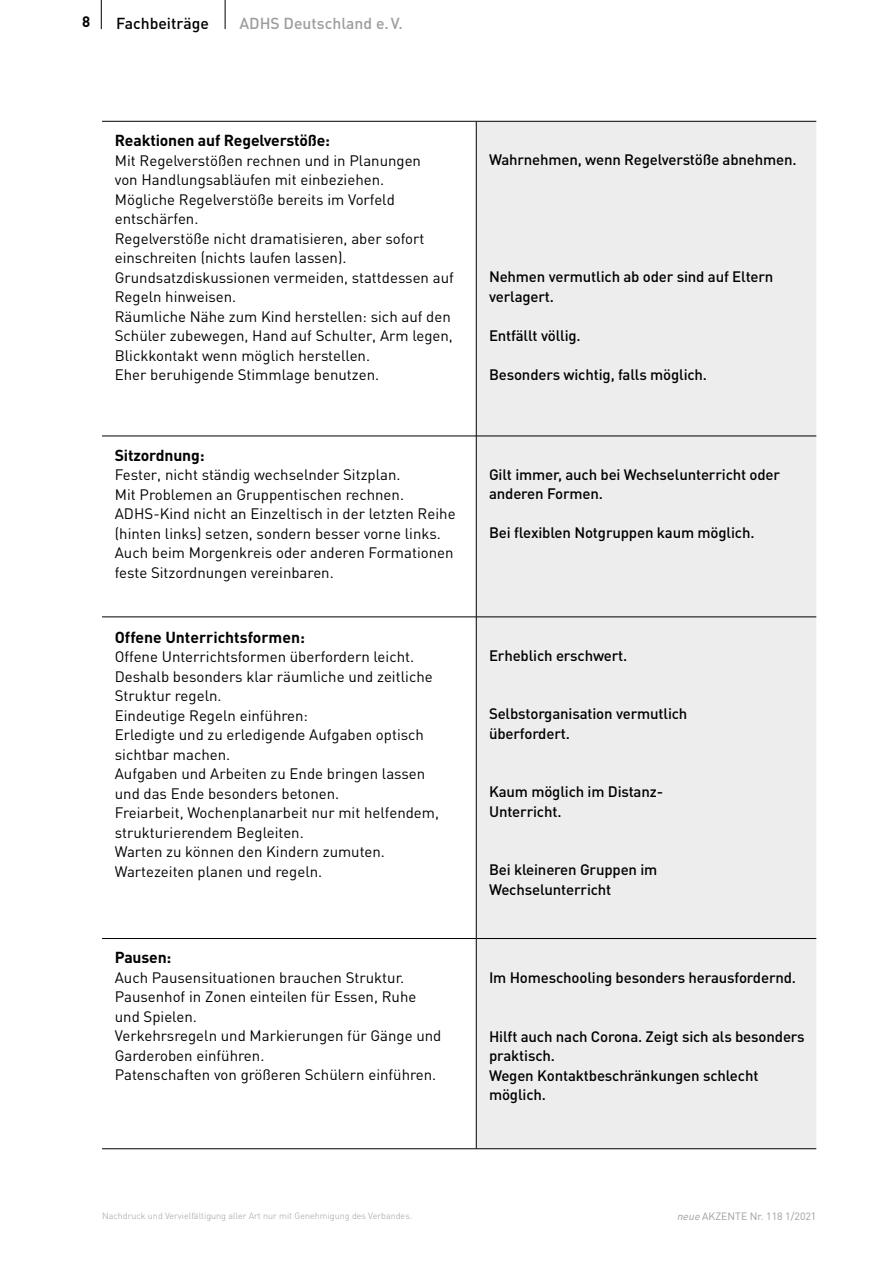
<style>
.page{position:relative;width:893px;height:1263px;background:#fff}
.page>*{position:absolute;margin:0;border:0;box-sizing:border-box;transform-origin:0 0}
.t1{font:700 15.75px "DIN Pro";letter-spacing:-.01em;color:#000}
.t2{font:700 15.75px "DIN";color:#000}
.t3{font:500 15.75px "DIN";color:#9d9d9c}
.t4{font:500 15.75px "DIN";color:#000}
.t5{font:15px/19.5px "DIN";color:#000}
.t6{font:500 15px/19.5px "DIN Pro";letter-spacing:-.01em;color:#000}
.t7{font:500 15px/19.5px "DIN";letter-spacing:-.01em;color:#000}
.t8{font:700 15px "DIN Pro";color:#000}
.t9{font:10.5px "DIN Pro";color:#9d9d9c}
.t10{font:300 9px "DIN Pro";color:#9d9d9c}
.s1{font-style:italic}
</style>
<div class="page">
<svg style="left:225px;top:0;width:1px;height:29px"></svg>
<svg style="left:101px;top:0;width:1px;height:29px"></svg>
<div style="left:477px;top:122px;width:339px;height:1026px;background:#ededed"></div>
<hr style="left:102px;top:121px;width:374px;height:1px;background:#000">
<hr style="left:476px;top:121px;width:340px;height:1px;background:#000">
<hr style="left:102px;top:436px;width:374px;height:1px;background:#000">
<hr style="left:476px;top:436px;width:340px;height:1px;background:#000">
<hr style="left:102px;top:617px;width:374px;height:1px;background:#000">
<hr style="left:476px;top:617px;width:340px;height:1px;background:#000">
<hr style="left:102px;top:938px;width:374px;height:1px;background:#000">
<hr style="left:476px;top:938px;width:340px;height:1px;background:#000">
<hr style="left:102px;top:1148px;width:374px;height:1px;background:#000">
<hr style="left:476px;top:1148px;width:340px;height:1px;background:#000">
<hr style="left:476px;top:121px;width:1px;height:315px;background:#000">
<hr style="left:476px;top:436px;width:1px;height:181px;background:#000">
<hr style="left:476px;top:617px;width:1px;height:321px;background:#000">
<hr style="left:476px;top:938px;width:1px;height:210px;background:#000">
<p class="t8" style="left:82px;top:11px;width:10px">8</p>
<p class="t4" style="left:116px;top:13px;width:94px">Fachbeiträge</p>
<p class="t3" style="left:239px;top:13px;width:165px">ADHS Deutschland e.V.</p>
<p class="t1" style="left:115px;top:130px;width:217px">Reaktionen auf Regelverstöße:</p>
<p class="t5" style="left:115px;top:150px;width:341px">Mit Regelverstößen rechnen und in Planungen<br>von Handlungsabläufen mit einbeziehen.<br>Mögliche Regelverstöße bereits im Vorfeld entschärfen.<br>Regelverstöße nicht dramatisieren, aber sofort einschreiten (nichts laufen lassen).<br>Grundsatzdiskussionen vermeiden, stattdessen auf Regeln hinweisen.<br>Räumliche Nähe zum Kind herstellen: sich auf den Schüler zubewegen, Hand auf Schulter, Arm legen, Blickkontakt wenn möglich herstellen.<br>Eher beruhigende Stimmlage benutzen.</p>
<p class="t6" style="left:489px;top:149px;width:309px">Wahrnehmen, wenn Regelverstöße abnehmen.</p>
<p class="t6" style="left:489px;top:266px;width:286px">Nehmen vermutlich ab oder sind auf Eltern verlagert.</p>
<p class="t6" style="left:489px;top:325px;width:93px">Entfällt völlig.</p>
<p class="t6" style="left:489px;top:364px;width:220px">Besonders wichtig, falls möglich.</p>
<p class="t1" style="left:115px;top:444px;width:91px">Sitzordnung:</p>
<p class="t5" style="left:115px;top:465px;width:342px">Fester, nicht ständig wechselnder Sitzplan.<br>Mit Problemen an Gruppentischen rechnen.<br>ADHS-Kind nicht an Einzeltisch in der letzten Reihe (hinten links) setzen, sondern besser vorne links.<br>Auch beim Morgenkreis oder anderen Formationen feste Sitzordnungen vereinbaren.</p>
<p class="t6" style="left:489px;top:464px;width:293px">Gilt immer, auch bei Wechselunterricht oder anderen Formen.</p>
<p class="t6" style="left:489px;top:522px;width:267px">Bei flexiblen Notgruppen kaum möglich.</p>
<p class="t2" style="left:115px;top:627px;width:192px">Offene Unterrichtsformen:</p>
<p class="t5" style="left:115px;top:647px;width:326px">Offene Unterrichtsformen überfordern leicht.<br>Deshalb besonders klar räumliche und zeitliche Struktur regeln.<br>Eindeutige Regeln einführen:<br>Erledigte und zu erledigende Aufgaben optisch sichtbar machen.<br>Aufgaben und Arbeiten zu Ende bringen lassen und das Ende besonders betonen.<br>Freiarbeit, Wochenplanarbeit nur mit helfendem, strukturierendem Begleiten.<br>Warten zu können den Kindern zumuten.<br>Wartezeiten planen und regeln.</p>
<p class="t6" style="left:489px;top:645px;width:140px">Erheblich erschwert.</p>
<p class="t6" style="left:489px;top:703px;width:200px">Selbstorganisation vermutlich überfordert.</p>
<p class="t6" style="left:489px;top:781px;width:176px">Kaum möglich im Distanz-<br>Unterricht.</p>
<p class="t6" style="left:489px;top:859px;width:170px">Bei kleineren Gruppen im<br>Wechselunterricht</p>
<p class="t1" style="left:115px;top:947px;width:58px">Pausen:</p>
<p class="t5" style="left:115px;top:967px;width:328px">Auch Pausensituationen brauchen Struktur.<br>Pausenhof in Zonen einteilen für Essen, Ruhe und Spielen.<br>Verkehrsregeln und Markierungen für Gänge und Garderoben einführen.<br>Patenschaften von größeren Schülern einführen.</p>
<p class="t7" style="left:489px;top:967px;width:309px">Im Homeschooling besonders herausfordernd.</p>
<p class="t7" style="left:489px;top:1026px;width:317px">Hilft auch nach Corona. Zeigt sich als besonders praktisch.<br>Wegen Kontaktbeschränkungen schlecht möglich.</p>
<p class="t10" style="left:102px;top:1209px;width:312px">Nachdruck und Vervielfältigung aller Art nur mit Genehmigung des Verbandes.</p>
<p class="t9" style="left:677px;top:1209px;width:141px"><span class="s1">neue</span>AKZENTE Nr. 118 1/2021</p>
</div>
